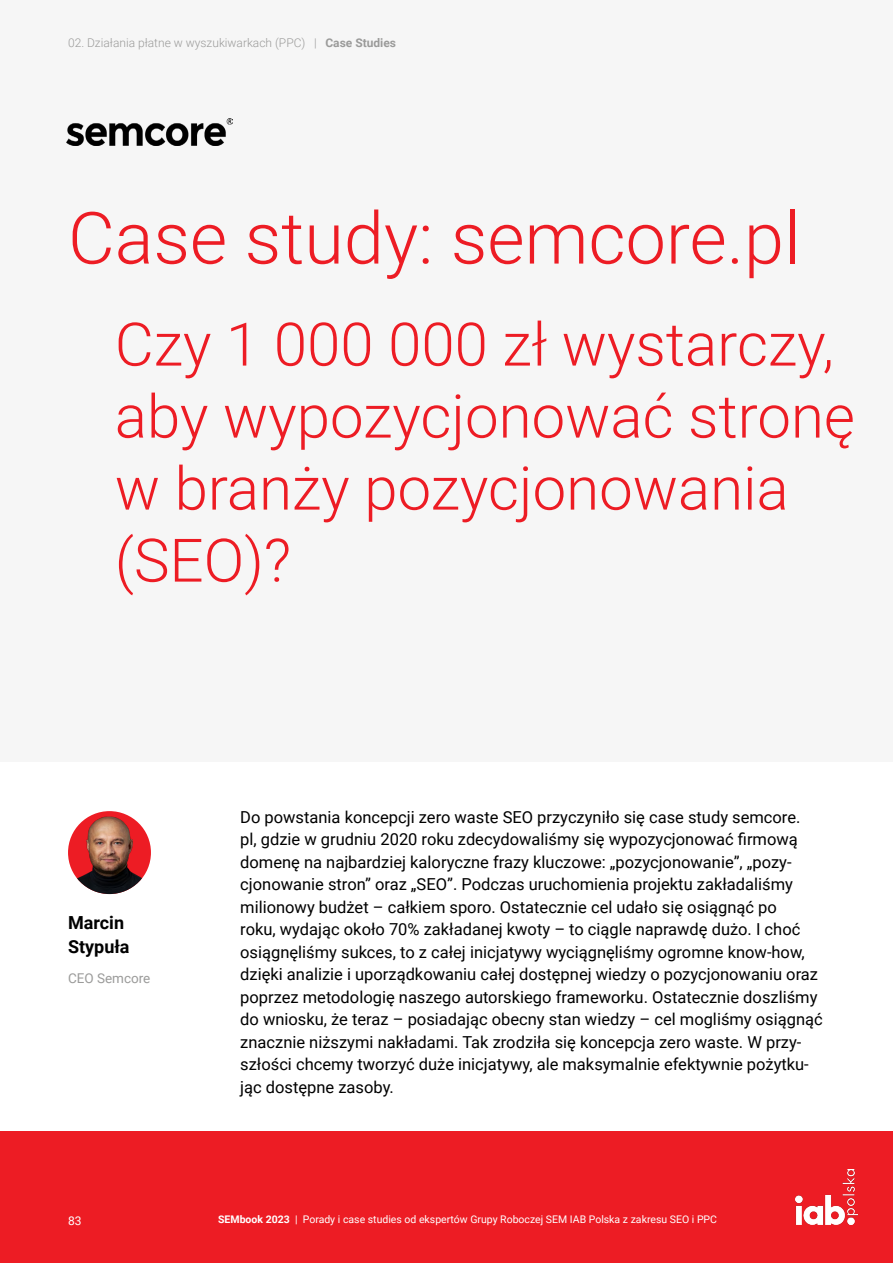
<style>
.page{position:relative;width:893px;height:1263px;background:#fff}
.page>*{position:absolute;margin:0;border:0;box-sizing:border-box;transform-origin:0 0}
.t1{font:300 72px "Roboto";color:#ed1c24}
.t2{font:300 60px/72px "Roboto";color:#ed1c24}
.t3{font:700 18px/24px "Roboto";color:#000}
.t4{font:16.5px/22.5px "Roboto";color:#000}
.t5{font:13.5px "Roboto";color:#9b9b9a}
.t6{font:300 12px "Roboto";color:#9b9b9a}
.t7{font:12px "Roboto";color:#fff}
.t8{font:10.5px "Roboto";color:#fff}
.s1{font-weight:700}
</style>
<div class="page">
<div style="left:0;top:0;width:893px;height:762px;background:#f6f6f6"></div>
<img style="left:67px;top:119px;width:165px;height:26px">
<img style="left:68px;top:816px;width:83px;height:78px">
<div style="left:0;top:1131px;width:893px;height:132px;background:#ed1c24"></div>
<img style="left:795px;top:1170px;width:62px;height:54px">
<p class="t6" style="left:68px;top:34px;width:330px">02. Działania płatne w wyszukiwarkach (PPC) | <span class="s1">Case Studies</span></p>
<h1 class="t1" style="left:68px;top:188px;width:733px">Case study: semcore.pl</h1>
<h2 class="t2" style="left:115px;top:306px;width:742px">Czy 1 000 000 zł wystarczy, aby wypozycjonować stronę w branży pozycjonowania (SEO)?</h2>
<p class="t3" style="left:68px;top:910px;width:63px">Marcin<br>Stypuła</p>
<p class="t5" style="left:68px;top:969px;width:84px">CEO Semcore</p>
<p class="t7" style="left:68px;top:1212px;width:15px">83</p>
<p class="t4" style="left:240px;top:805px;width:584px">Do powstania koncepcji zero waste SEO przyczyniło się case study semcore.<br>pl, gdzie w grudniu 2020 roku zdecydowaliśmy się wypozycjonować firmową domenę na najbardziej kaloryczne frazy kluczowe: „pozycjonowanie”, „pozy&shy;cjonowanie stron” oraz „SEO”. Podczas uruchomienia projektu zakładaliśmy milionowy budżet – całkiem sporo. Ostatecznie cel udało się osiągnąć po<br>roku, wydając około 70% zakładanej kwoty – to ciągle naprawdę dużo. I choć osiągnęliśmy sukces, to z całej inicjatywy wyciągnęliśmy ogromne know-how, dzięki analizie i uporządkowaniu całej dostępnej wiedzy o pozycjonowaniu oraz poprzez metodologię naszego autorskiego frameworku. Ostatecznie doszliśmy do wniosku, że teraz – posiadając obecny stan wiedzy – cel mogliśmy osiągnąć znacznie niższymi nakładami. Tak zrodziła się koncepcja zero waste. W przy&shy;szłości chcemy tworzyć duże inicjatywy, ale maksymalnie efektywnie pożytku&shy;jąc dostępne zasoby.</p>
<p class="t8" style="left:218px;top:1212px;width:500px"><span class="s1">SEMbook 2023</span> | Porady i case studies od ekspertów Grupy Roboczej SEM IAB Polska z zakresu SEO i PPC</p>
</div>
